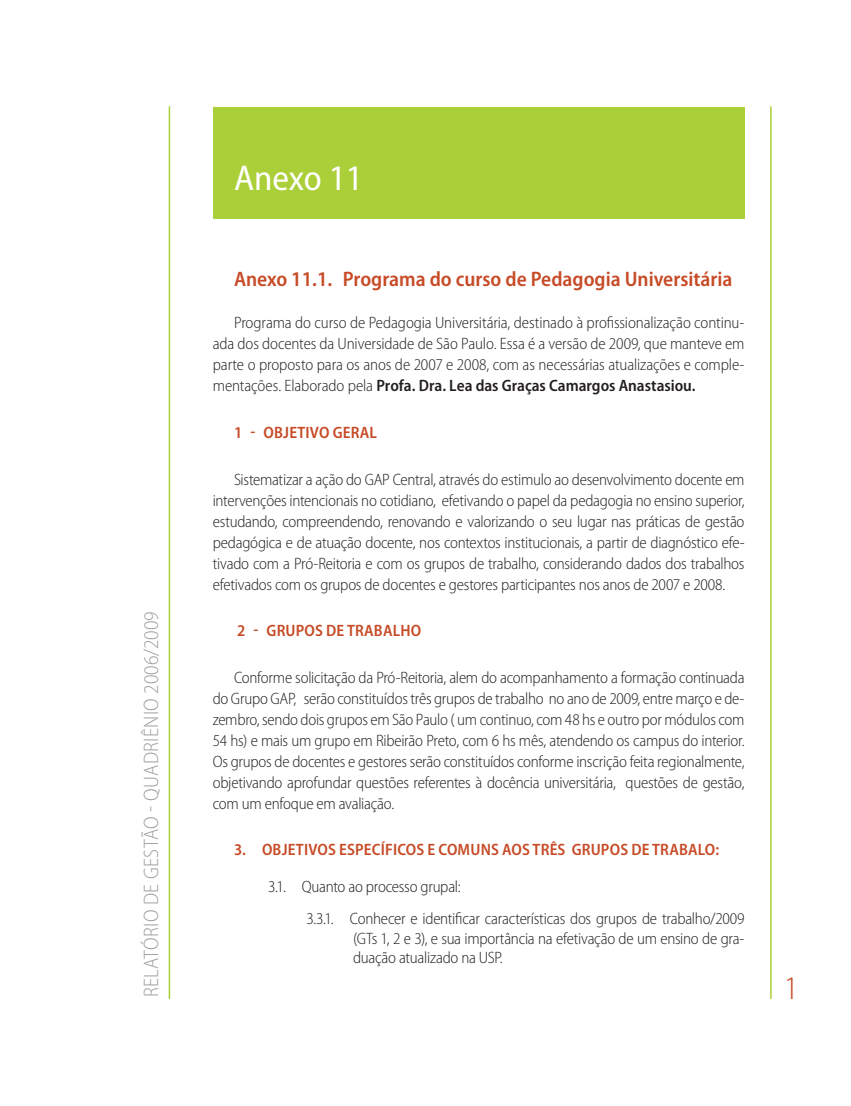
<style>
.page{position:relative;width:851px;height:1106px;background:#fff}
.page>*{position:absolute;margin:0;border:0;box-sizing:border-box;transform-origin:0 0}
.t1{font:semi-condensed 36px "Myriad Pro";color:#fff}
.t2{font:300 semi-condensed 33px "Myriad Pro";color:#c74b27}
.t3{font:600 semi-condensed 21px "Myriad Pro";color:#c74b27}
.t4{font:300 semi-condensed 21px "Myriad Pro";letter-spacing:.02em;color:#9d9fa2}
.t5{font:300 semi-condensed 16.5px/21px "Myriad Pro";letter-spacing:-.015em;color:#231f20;text-align:justify}
.t6{font:600 semi-condensed 16.5px "Myriad Pro";letter-spacing:.01em;color:#c74b27}
.s1{font-weight:600}
</style>
<div class="page">
<hr style="left:169px;top:106px;width:1px;height:893px;background:#abcf38">
<hr style="left:770px;top:106px;width:1px;height:893px;background:#abcf38">
<div style="left:213px;top:107px;width:531px;height:111px;background:#abcf38"></div>
<p class="t4" style="left:140px;top:997px;width:387px;rotate:-90deg">RELATÓRIO DE GESTÃO QUADRIÊNIO 2006/2009</p>
<h1 class="t1" style="left:234px;top:158px;width:130px">Anexo 11</h1>
<p class="t3" style="left:234px;top:268px;width:500px">Anexo 11.1. Programa do curso de Pedagogia Universitária</p>
<p class="t5" style="left:213px;top:313px;width:533px;text-indent:21px">Programa do curso de Pedagogia Universitária, destinado à profissionalização continu&shy;ada dos docentes da Universidade de São Paulo. Essa é a versão de 2009, que manteve em parte o proposto para os anos de 2007 e 2008, com as necessárias atualizações e comple&shy;mentações. Elaborado pela <span class="s1">Profa. Dra. Lea das Graças Camargos Anastasiou.</span></p>
<p class="t6" style="left:234px;top:423px;width:10px">1</p>
<p class="t6" style="left:263px;top:423px;width:115px">OBJETIVO GERAL</p>
<p class="t5" style="left:213px;top:469px;width:533px;text-indent:21px">Sistematizar a ação do GAP Central, através do estimulo ao desenvolvimento docente em intervenções intencionais no cotidiano, efetivando o papel da pedagogia no ensino superior, estudando, compreendendo, renovando e valorizando o seu lugar nas práticas de gestão pedagógica e de atuação docente, nos contextos institucionais, a partir de diagnóstico efe&shy;tivado com a Pró-Reitoria e com os grupos de trabalho, considerando dados dos trabalhos efetivados com os grupos de docentes e gestores participantes nos anos de 2007 e 2008.</p>
<p class="t6" style="left:237px;top:621px;width:10px">2</p>
<p class="t6" style="left:266px;top:621px;width:156px">GRUPOS DE TRABALHO</p>
<p class="t5" style="left:213px;top:667px;width:533px;text-indent:21px">Conforme solicitação da Pró-Reitoria, alem do acompanhamento a formação continuada do Grupo GAP, serão constituídos três grupos de trabalho no ano de 2009, entre março e de&shy;zembro, sendo dois grupos em São Paulo ( um continuo, com 48 hs e outro por módulos com 54 hs) e mais um grupo em Ribeirão Preto, com 6 hs mês, atendendo os campus do interior.<br>Os grupos de docentes e gestores serão constituídos conforme inscrição feita regionalmente, objetivando aprofundar questões referentes à docência universitária, questões de gestão, com um enfoque em avaliação.</p>
<p class="t6" style="left:234px;top:840px;width:486px">3. OBJETIVOS ESPECÍFICOS E COMUNS AOS TRÊS GRUPOS DE TRABALO:</p>
<p class="t5" style="left:306px;top:870px;width:439px;line-height:32.2px;text-indent:-38px">3.1. Quanto ao processo grupal:<br>3.3.1. Conhecer e identificar características dos grupos de trabalho/2009</p>
<p class="t5" style="left:353px;top:928px;width:393px;line-height:19.5px">(GTs 1, 2 e 3), e sua importância na efetivação de um ensino de gra&shy;duação atualizado na USP.</p>
<h2 class="t2" style="left:783px;top:969px;width:16px">1</h2>
</div>
